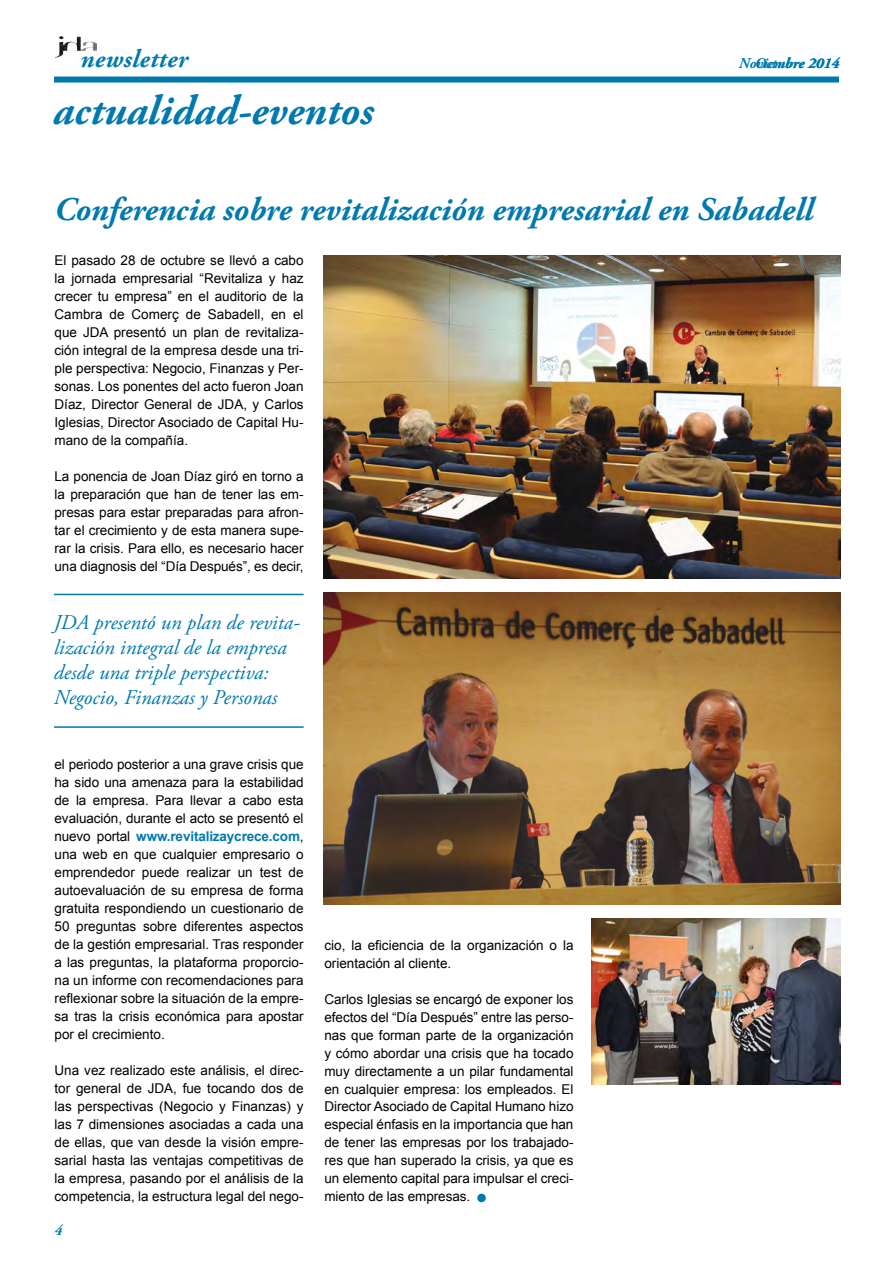
<style>
.page{position:relative;width:893px;height:1263px;background:#fff}
.page>*{position:absolute;margin:0;border:0;box-sizing:border-box;transform-origin:0 0}
.t1{font:italic 700 42px "Adobe Garamond Pro";color:#007aae}
.t2{font:italic 700 33px "Adobe Garamond Pro";color:#007aae}
.t3{font:italic 700 25.5px "Adobe Garamond Pro";letter-spacing:.015em;color:#007aae}
.t4{font:italic 21px/25.2px "Adobe Garamond Pro";color:#007aae}
.t5{font:italic 700 15px "Adobe Garamond Pro";color:#007aae}
.t6{font:13.5px/18px "Arial";color:#000;text-align:justify}
.s1{font-weight:700;color:#007aae}
</style>
<div class="page">
<div style="left:54px;top:77px;width:785px;height:6px;background:#007aae"></div>
<hr style="left:54px;top:594px;width:250px;height:1px;background:#007aae">
<hr style="left:54px;top:726px;width:250px;height:2px;background:#007aae">
<div style="left:477px;top:1194px;width:9px;height:8px;background:#007aae;border-radius:50%"></div>
<img style="left:324px;top:255px;width:517px;height:323px">
<img style="left:324px;top:592px;width:516px;height:312px">
<img style="left:592px;top:918px;width:249px;height:166px">
<img style="left:56px;top:36px;width:40px;height:21px">
<h3 class="t3" style="left:81px;top:45px;width:109px">newsletter</h3>
<p class="t5" style="left:739px;top:55px;width:102px">Noviembre 2014</p>
<p class="t5" style="left:755px;top:55px;width:31px">Octu</p>
<h1 class="t1" style="left:53px;top:87px;width:322px">actualidad-eventos</h1>
<h2 class="t2" style="left:54px;top:190px;width:761px">Conferencia sobre revitalización empresarial en Sabadell</h2>
<p class="t6" style="left:55px;top:251px;width:251px">El pasado 28 de octubre se llevó a cabo la jornada empresarial “Revitaliza y haz crecer tu empresa” en el auditorio de la Cambra de Comerç de Sabadell, en el que JDA presentó un plan de revitaliza&shy;ción integral de la empresa desde una tri&shy;ple perspectiva: Negocio, Finanzas y Per&shy;sonas. Los ponentes del acto fueron Joan Díaz, Director General de JDA, y Carlos Iglesias, Director Asociado de Capital Hu&shy;mano de la compañía.</p>
<p class="t6" style="left:55px;top:467px;width:251px">La ponencia de Joan Díaz giró en torno a la preparación que han de tener las em&shy;presas para estar preparadas para afron&shy;tar el crecimiento y de esta manera supe&shy;rar la crisis. Para ello, es necesario hacer una diagnosis del “Día Después”, es decir,</p>
<h3 class="t4" style="left:54px;top:610px;width:247px">JDA presentó un plan de revita&shy;lización integral de la empresa desde una triple perspectiva:<br>Negocio, Finanzas y Personas</h3>
<p class="t6" style="left:55px;top:755px;width:251px">el periodo posterior a una grave crisis que ha sido una amenaza para la estabilidad de la empresa. Para llevar a cabo esta evaluación, durante el acto se presentó el nuevo portal <span class="s1">www.revitalizaycrece.com</span>, una web en que cualquier empresario o emprendedor puede realizar un test de autoevaluación de su empresa de forma gratuita respondiendo un cuestionario de 50 preguntas sobre diferentes aspectos de la gestión empresarial. Tras responder a las preguntas, la plataforma proporcio&shy;na un informe con recomendaciones para reflexionar sobre la situación de la empre&shy;sa tras la crisis económica para apostar por el crecimiento.</p>
<p class="t6" style="left:55px;top:1061px;width:251px">Una vez realizado este análisis, el direc&shy;tor general de JDA, fue tocando dos de las perspectivas (Negocio y Finanzas) y las 7 dimensiones asociadas a cada una de ellas, que van desde la visión empre&shy;sarial hasta las ventajas competitivas de la empresa, pasando por el análisis de la competencia, la estructura legal del nego-</p>
<p class="t5" style="left:55px;top:1222px;width:9px">4</p>
<p class="t6" style="left:324px;top:936px;width:251px">cio, la eficiencia de la organización o la orientación al cliente.</p>
<p class="t6" style="left:324px;top:990px;width:251px">Carlos Iglesias se encargó de exponer los efectos del “Día Después” entre las perso&shy;nas que forman parte de la organización y cómo abordar una crisis que ha tocado muy directamente a un pilar fundamental en cualquier empresa: los empleados. El Director Asociado de Capital Humano hizo especial énfasis en la importancia que han de tener las empresas por los trabajado&shy;res que han superado la crisis, ya que es un elemento capital para impulsar el creci&shy;miento de las empresas.</p>
</div>
